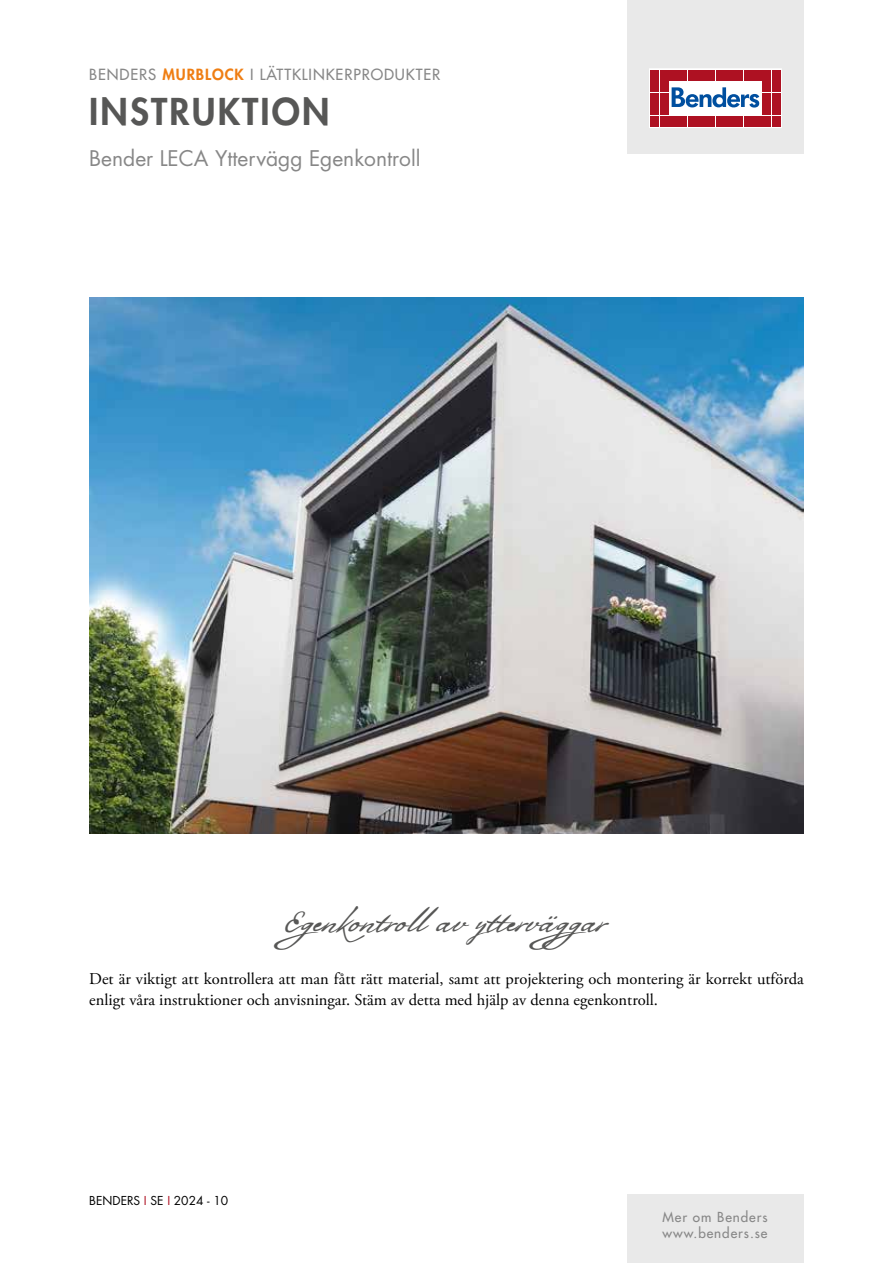
<style>
.page{position:relative;width:893px;height:1263px;background:#fff}
.page>*{position:absolute;margin:0;border:0;box-sizing:border-box;transform-origin:0 0}
.t1{font:800 36px "Futura Std";letter-spacing:.06em;color:#575756}
.t2{font:33px "Bolivar";letter-spacing:.005em;color:#575756}
.t3{font:21px "Futura Std";color:#878787}
.t4{font:16.5px/21px "Adobe Garamond Pro";color:#000}
.t5{font:500 15px "Futura Std";letter-spacing:.06em;color:#878787}
.t6{font:500 13.5px/16.2px "Futura Std";letter-spacing:.07em;color:#878787}
.t7{font:12px "Futura Std";color:#000}
.s1{font-weight:800;color:#ef7e13}
.s2{color:#ae1122}
</style>
<div class="page">
<img style="left:89px;top:298px;width:715px;height:535px">
<div style="left:627px;top:0;width:177px;height:153px;background:#e9e9e9"></div>
<svg style="left:651px;top:71px;width:128px;height:55px;background:#eed1d4"></svg>
<div style="left:649px;top:69px;width:132px;height:59px;border:1px solid #fff"></div>
<div style="left:651px;top:70px;width:8px;height:10px;background:#ae1122"></div>
<div style="left:660px;top:70px;width:8px;height:10px;background:#ae1122"></div>
<div style="left:651px;top:81px;width:8px;height:11px;background:#ae1122"></div>
<div style="left:660px;top:81px;width:8px;height:11px;background:#ae1122"></div>
<div style="left:651px;top:93px;width:8px;height:10px;background:#ae1122"></div>
<div style="left:660px;top:93px;width:8px;height:10px;background:#ae1122"></div>
<div style="left:651px;top:104px;width:8px;height:11px;background:#ae1122"></div>
<div style="left:660px;top:104px;width:8px;height:11px;background:#ae1122"></div>
<div style="left:651px;top:116px;width:8px;height:10px;background:#ae1122"></div>
<div style="left:660px;top:116px;width:8px;height:10px;background:#ae1122"></div>
<div style="left:669px;top:70px;width:8px;height:10px;background:#ae1122"></div>
<div style="left:679px;top:70px;width:8px;height:10px;background:#ae1122"></div>
<div style="left:688px;top:70px;width:8px;height:10px;background:#ae1122"></div>
<div style="left:697px;top:70px;width:9px;height:10px;background:#ae1122"></div>
<div style="left:707px;top:70px;width:8px;height:10px;background:#ae1122"></div>
<div style="left:716px;top:70px;width:8px;height:10px;background:#ae1122"></div>
<div style="left:725px;top:70px;width:9px;height:10px;background:#ae1122"></div>
<div style="left:735px;top:70px;width:8px;height:10px;background:#ae1122"></div>
<div style="left:744px;top:70px;width:8px;height:10px;background:#ae1122"></div>
<div style="left:753px;top:70px;width:9px;height:10px;background:#ae1122"></div>
<div style="left:669px;top:116px;width:8px;height:10px;background:#ae1122"></div>
<div style="left:679px;top:116px;width:8px;height:10px;background:#ae1122"></div>
<div style="left:688px;top:116px;width:8px;height:10px;background:#ae1122"></div>
<div style="left:697px;top:116px;width:9px;height:10px;background:#ae1122"></div>
<div style="left:707px;top:116px;width:8px;height:10px;background:#ae1122"></div>
<div style="left:716px;top:116px;width:8px;height:10px;background:#ae1122"></div>
<div style="left:725px;top:116px;width:9px;height:10px;background:#ae1122"></div>
<div style="left:735px;top:116px;width:8px;height:10px;background:#ae1122"></div>
<div style="left:744px;top:116px;width:8px;height:10px;background:#ae1122"></div>
<div style="left:753px;top:116px;width:9px;height:10px;background:#ae1122"></div>
<div style="left:763px;top:70px;width:8px;height:10px;background:#ae1122"></div>
<div style="left:772px;top:70px;width:8px;height:10px;background:#ae1122"></div>
<div style="left:763px;top:81px;width:8px;height:11px;background:#ae1122"></div>
<div style="left:772px;top:81px;width:8px;height:11px;background:#ae1122"></div>
<div style="left:763px;top:93px;width:8px;height:10px;background:#ae1122"></div>
<div style="left:772px;top:93px;width:8px;height:10px;background:#ae1122"></div>
<div style="left:763px;top:104px;width:8px;height:11px;background:#ae1122"></div>
<div style="left:772px;top:104px;width:8px;height:11px;background:#ae1122"></div>
<div style="left:763px;top:116px;width:8px;height:10px;background:#ae1122"></div>
<div style="left:772px;top:116px;width:8px;height:10px;background:#ae1122"></div>
<svg style="left:672px;top:87px;width:87px;height:21px;background:#8fb2d5"></svg>
<div style="left:627px;top:1195px;width:177px;height:68px;background:#e9e9e9"></div>
<p class="t5" style="left:89px;top:65px;width:353px">BENDERS <span class="s1">MURBLOCK</span> I LÄTTKLINKERPRODUKTER</p>
<h1 class="t1" style="left:89px;top:89px;width:242px">INSTRUKTION</h1>
<p class="t3" style="left:89px;top:145px;width:333px">Bender LECA Yttervägg Egenkontroll</p>
<h2 class="t2" style="left:287px;top:901px;width:330px">Egenkontrollav ytterväggar</h2>
<p class="t4" style="left:89px;top:968px;width:716px">Det är viktigt att kontrollera att man fått rätt material, samt att projektering och montering är korrekt utförda enligt våra instruktioner och anvisningar. Stäm av detta med hjälp av denna egenkontroll.</p>
<p class="t7" style="left:89px;top:1193px;width:140px">BENDERS <span class="s2">I</span> SE <span class="s2">I</span> 2024 - 10</p>
<p class="t6" style="left:662px;top:1209px;width:107px">Mer om Benders www.benders.se</p>
</div>
